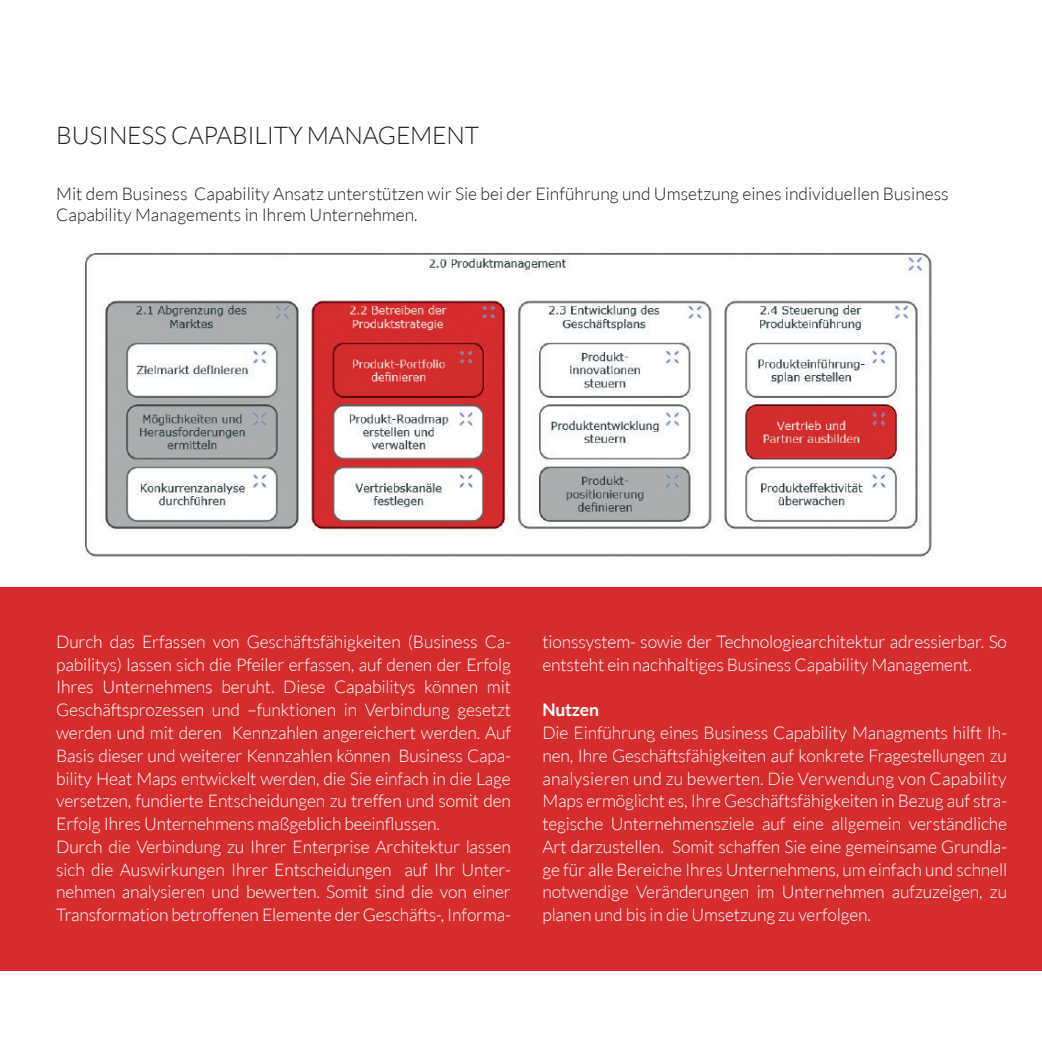
<style>
.page{position:relative;width:1042px;height:1042px;background:#fff}
.page>*{position:absolute;margin:0;border:0;box-sizing:border-box;transform-origin:0 0}
.Bildunterschriften{font:300 24.5px "Lato";letter-spacing:-.01em;color:#231f20}
.t1{font:300 17.5px/22.8px "Lato";letter-spacing:-.01em;color:#fff;text-align:justify}
.t2{font:300 17.5px/21px "Lato";color:#231f20}
.t3{font:700 17.5px "Lato";letter-spacing:-.01em;color:#fff}
</style>
<div class="page">
<div style="left:0;top:587px;width:1042px;height:384px;background:#d52c2e"></div>
<img style="left:85px;top:253px;width:847px;height:304px">
<p class="Bildunterschriften" style="left:56px;top:122px;width:424px">BUSINESS CAPABILITY MANAGEMENT</p>
<p class="t2" style="left:56px;top:183px;width:894px">Mit dem Business Capability Ansatz unterstützen wir Sie bei der Einführung und Umsetzung eines individuellen Business<br>Capability Managements in Ihrem Unternehmen.</p>
<p class="t1" style="left:56px;top:630px;width:456px">Durch das Erfassen von Geschäftsfähigkeiten (Business Ca&shy;pabilitys) lassen sich die Pfeiler erfassen, auf denen der Erfolg Ihres Unternehmens beruht. Diese Capabilitys können mit Geschäftsprozessen und –funktionen in Verbindung gesetzt werden und mit deren Kennzahlen angereichert werden. Auf Basis dieser und weiterer Kennzahlen können Business Capa&shy;bility Heat Maps entwickelt werden, die Sie einfach in die Lage versetzen, fundierte Entscheidungen zu treffen und somit den Erfolg Ihres Unternehmens maßgeblich beeinflussen.</p>
<p class="t1" style="left:56px;top:835px;width:456px">Durch die Verbindung zu Ihrer Enterprise Architektur lassen sich die Auswirkungen Ihrer Entscheidungen auf Ihr Unter&shy;nehmen analysieren und bewerten. Somit sind die von einer Transformation betroffenen Elemente der Geschäfts-, Informa-</p>
<p class="t1" style="left:542px;top:630px;width:466px">tionssystem- sowie der Technologiearchitektur adressierbar. So entsteht ein nachhaltiges Business Capability Management.</p>
<p class="t3" style="left:542px;top:700px;width:58px">Nutzen</p>
<p class="t1" style="left:542px;top:721px;width:466px">Die Einführung eines Business Capability Managments hilft Ih&shy;nen, Ihre Geschäftsfähigkeiten auf konkrete Fragestellungen zu analysieren und zu bewerten. Die Verwendung von Capability</p>
<p class="t1" style="left:542px;top:789px;width:466px">Maps ermöglicht es, Ihre Geschäftsfähigkeiten in Bezug auf stra&shy;tegische Unternehmensziele auf eine allgemein verständliche Art darzustellen. Somit schaffen Sie eine gemeinsame Grundla&shy;ge für alle Bereiche Ihres Unternehmens, um einfach und schnell notwendige Veränderungen im Unternehmen aufzuzeigen, zu planen und bis in die Umsetzung zu verfolgen.</p>
</div>
